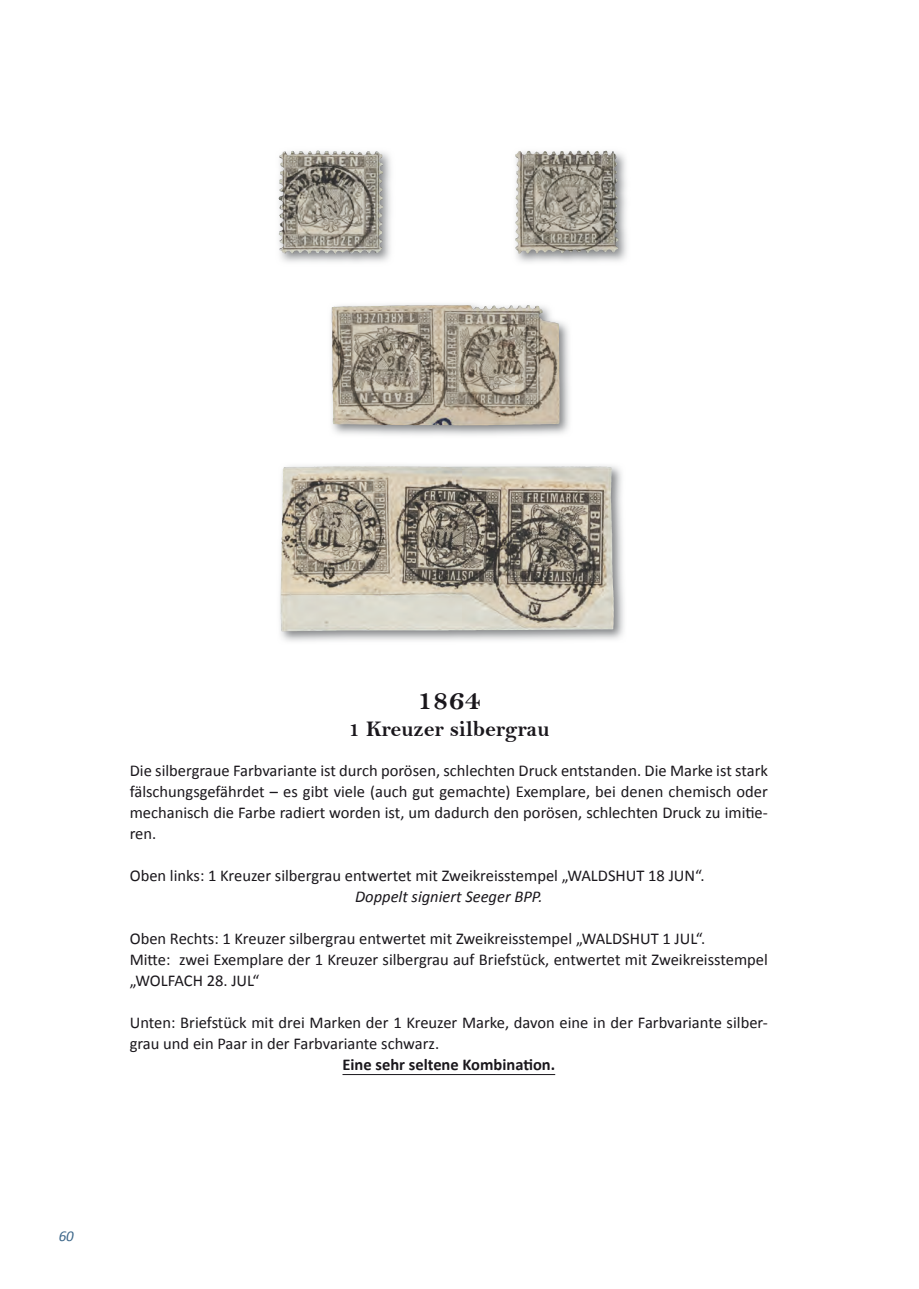
<style>
.page{position:relative;width:919px;height:1289px;background:#fff}
.page>*{position:absolute;margin:0;border:0;box-sizing:border-box;transform-origin:0 0}
.t1{font:30px "Bell MT Bold";color:#1a171c}
.t2{font:22.5px "Bell MT Bold";color:#1a171c}
.t3{font:16.5px/21px "Calibri";color:#1a171c}
.t4{font:700 16.5px "Calibri";color:#1a171c}
.t5{font:italic 16.5px "Calibri";color:#1a171c}
.t6{font:italic 15px "Calibri";color:#3d678a}
</style>
<div class="page">
<hr style="left:342px;top:1074px;width:213px;height:1px;background:#1a171c">
<img style="left:278px;top:150px;width:113px;height:113px">
<img style="left:278px;top:151px;width:39px;height:67px">
<img style="left:515px;top:150px;width:112px;height:113px">
<img style="left:515px;top:151px;width:63px;height:58px">
<img style="left:280px;top:465px;width:344px;height:177px">
<img style="left:281px;top:466px;width:333px;height:165px">
<img style="left:331px;top:304px;width:239px;height:132px">
<img style="left:332px;top:305px;width:228px;height:120px">
<h1 class="t1" style="left:417px;top:681px;width:65px">1864</h1>
<h2 class="t2" style="left:348px;top:715px;width:203px">1 Kreuzer silbergrau</h2>
<p class="t3" style="left:130px;top:760px;width:639px;text-align:justify">Die silbergraue Farbvariante ist durch porösen, schlechten Druck entstanden. Die Marke ist stark fälschungsgefährdet – es gibt viele (auch gut gemachte) Exemplare, bei denen chemisch oder mechanisch die Farbe radiert worden ist, um dadurch den porösen, schlechten Druck zu imitie&shy;ren.</p>
<p class="t3" style="left:130px;top:865px;width:576px">Oben links: 1 Kreuzer silbergrau entwertet mit Zweikreisstempel „WALDSHUT 18 JUN“.</p>
<p class="t5" style="left:355px;top:885px;width:189px">Doppelt signiert Seeger BPP.</p>
<p class="t3" style="left:130px;top:928px;width:639px">Oben Rechts: 1 Kreuzer silbergrau entwertet mit Zweikreisstempel „WALDSHUT 1 JUL“.<br>Mitte: zwei Exemplare der 1 Kreuzer silbergrau auf Briefstück, entwertet mit Zweikreisstempel „WOLFACH 28. JUL“</p>
<p class="t3" style="left:130px;top:1012px;width:639px">Unten: Briefstück mit drei Marken der 1 Kreuzer Marke, davon eine in der Farbvariante silber&shy;grau und ein Paar in der Farbvariante schwarz.</p>
<p class="t4" style="left:342px;top:1054px;width:214px">Eine sehr seltene Kombination.</p>
<p class="t6" style="left:59px;top:1225px;width:17px">60</p>
</div>
